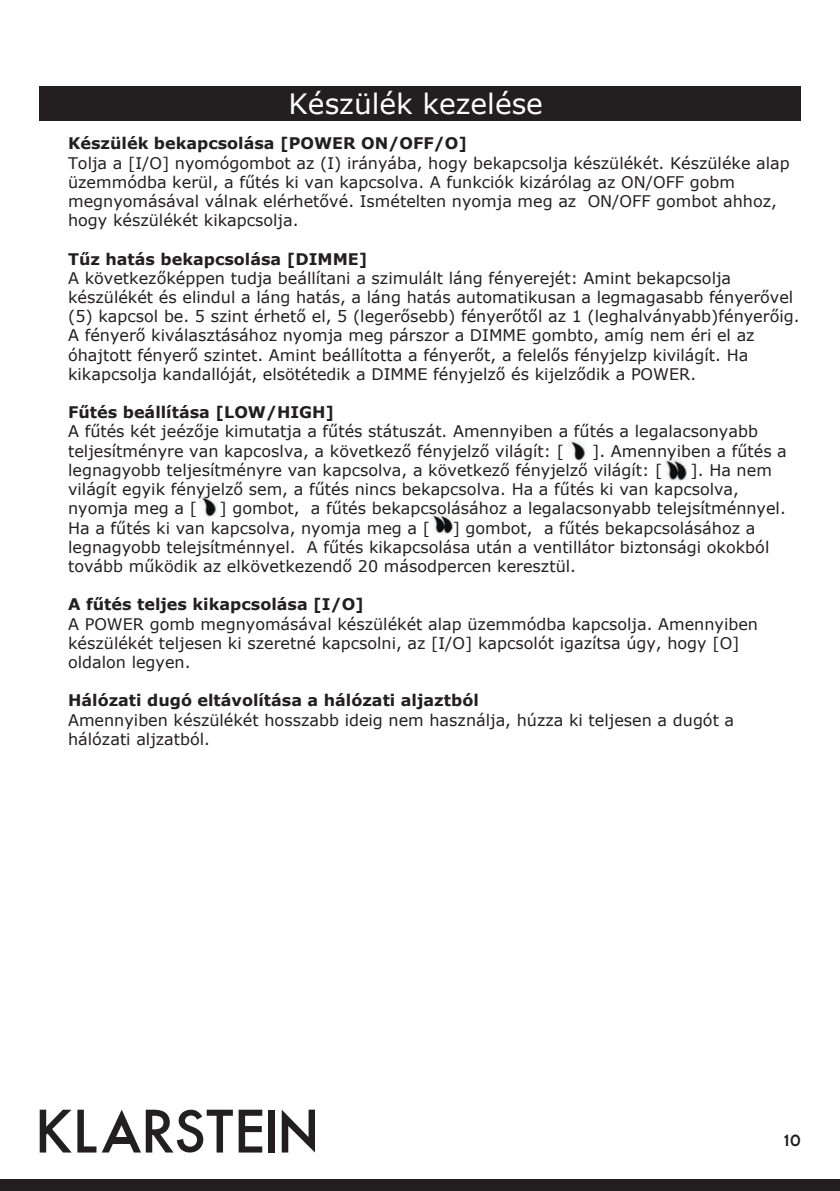
<style>
.page{position:relative;width:840px;height:1191px;background:#fff}
.page>*{position:absolute;margin:0;border:0;box-sizing:border-box;transform-origin:0 0}
.t1{font:28px "Verdana";color:#fff}
.t2{font:16px/19.2px "Verdana";color:#231f20}
.t3{font:700 16px "Verdana";color:#231f20}
.t4{font:700 16px "Cabin";color:#231f20}
</style>
<div class="page">
<div style="left:0;top:1179px;width:839px;height:12px;background:#231f20"></div>
<svg style="left:40px;top:1109px;width:56px;height:43px"></svg>
<div style="left:268px;top:1109px;width:7px;height:43px;background:#231f20"></div>
<svg style="left:102px;top:1109px;width:160px;height:43px"></svg>
<div style="left:110px;top:1137px;width:23px;height:6px;background:#231f20"></div>
<svg style="left:281px;top:1109px;width:34px;height:43px"></svg>
<div style="left:39px;top:86px;width:761px;height:35px;background:#231f20"></div>
<img style="left:568px;top:440px;width:19px;height:21px">
<img style="left:665px;top:460px;width:23px;height:21px">
<img style="left:199px;top:496px;width:19px;height:21px">
<img style="left:432px;top:514px;width:22px;height:20px">
<h1 class="t1" style="left:288px;top:85px;width:256px">Készülék kezelése</h1>
<p class="t3" style="left:68px;top:132px;width:400px">Készülék bekapcsolása [POWER ON/OFF/O]</p>
<p class="t2" style="left:68px;top:153px;width:722px">Tolja a [I/O] nyomógombot az (I) irányába, hogy bekapcsolja készülékét. Készüléke alap üzemmódba kerül, a fűtés ki van kapcsolva. A funkciók kizárólag az ON/OFF gobm megnyomásával válnak elérhetővé. Ismételten nyomja meg az ON/OFF gombot ahhoz, hogy készülékét kikapcsolja.</p>
<p class="t3" style="left:68px;top:247px;width:301px">Tűz hatás bekapcsolása [DIMME]</p>
<p class="t2" style="left:68px;top:268px;width:732px">A következőképpen tudja beállítani a szimulált láng fényerejét: Amint bekapcsolja készülékét és elindul a láng hatás, a láng hatás automatikusan a legmagasabb fényerővel (5) kapcsol be. 5 szint érhető el, 5 (legerősebb) fényerőtől az 1 (leghalványabb)fényerőig.<br>A fényerő kiválasztásához nyomja meg párszor a DIMME gombto, amíg nem éri el az óhajtott fényerő szintet. Amint beállította a fényerőt, a felelős fényjelzp kivilágít. Ha kikapcsolja kandallóját, elsötétedik a DIMME fényjelző és kijelződik a POWER.</p>
<p class="t3" style="left:68px;top:401px;width:267px">Fűtés beállítása [LOW/HIGH]</p>
<p class="t2" style="left:68px;top:422px;width:691px">A fűtés két jeézője kimutatja a fűtés státuszát. Amennyiben a fűtés a legalacsonyabb teljesítményre van kapcoslva, a következő fényjelző világít: [</p>
<p class="t2" style="left:68px;top:441px;width:720px;text-indent:523px">]. Amennyiben a fűtés a legnagyobb teljesítményre van kapcsolva, a következő fényjelző világít: [</p>
<p class="t2" style="left:68px;top:460px;width:705px;text-indent:622px">]. Ha nem világít egyik fényjelző sem, a fűtés nincs bekapcsolva. Ha a fűtés ki van kapcsolva, nyomja meg a [</p>
<p class="t2" style="left:68px;top:499px;width:718px;text-indent:151px">] gombot, a fűtés bekapcsolásához a legalacsonyabb telejsítménnyel.<br>Ha a fűtés ki van kapcsolva, nyomja meg a [</p>
<p class="t2" style="left:68px;top:518px;width:702px;text-indent:384px">] gombot, a fűtés bekapcsolásához a legnagyobb telejsítménnyel. A fűtés kikapcsolása után a ventillátor biztonsági okokból tovább működik az elkövetkezendő 20 másodpercen keresztül.</p>
<p class="t3" style="left:68px;top:593px;width:297px">A fűtés teljes kikapcsolása [I/O]</p>
<p class="t2" style="left:68px;top:614px;width:691px">A POWER gomb megnyomásával készülékét alap üzemmódba kapcsolja. Amennyiben készülékét teljesen ki szeretné kapcsolni, az [I/O] kapcsolót igazítsa úgy, hogy [O] oldalon legyen.</p>
<p class="t3" style="left:68px;top:689px;width:412px">Hálózati dugó eltávolítása a hálózati aljaztból</p>
<p class="t2" style="left:68px;top:710px;width:667px">Amennyiben készülékét hosszabb ideig nem használja, húzza ki teljesen a dugót a hálózati aljzatból.</p>
<p class="t4" style="left:783px;top:1130px;width:19px">10</p>
</div>
